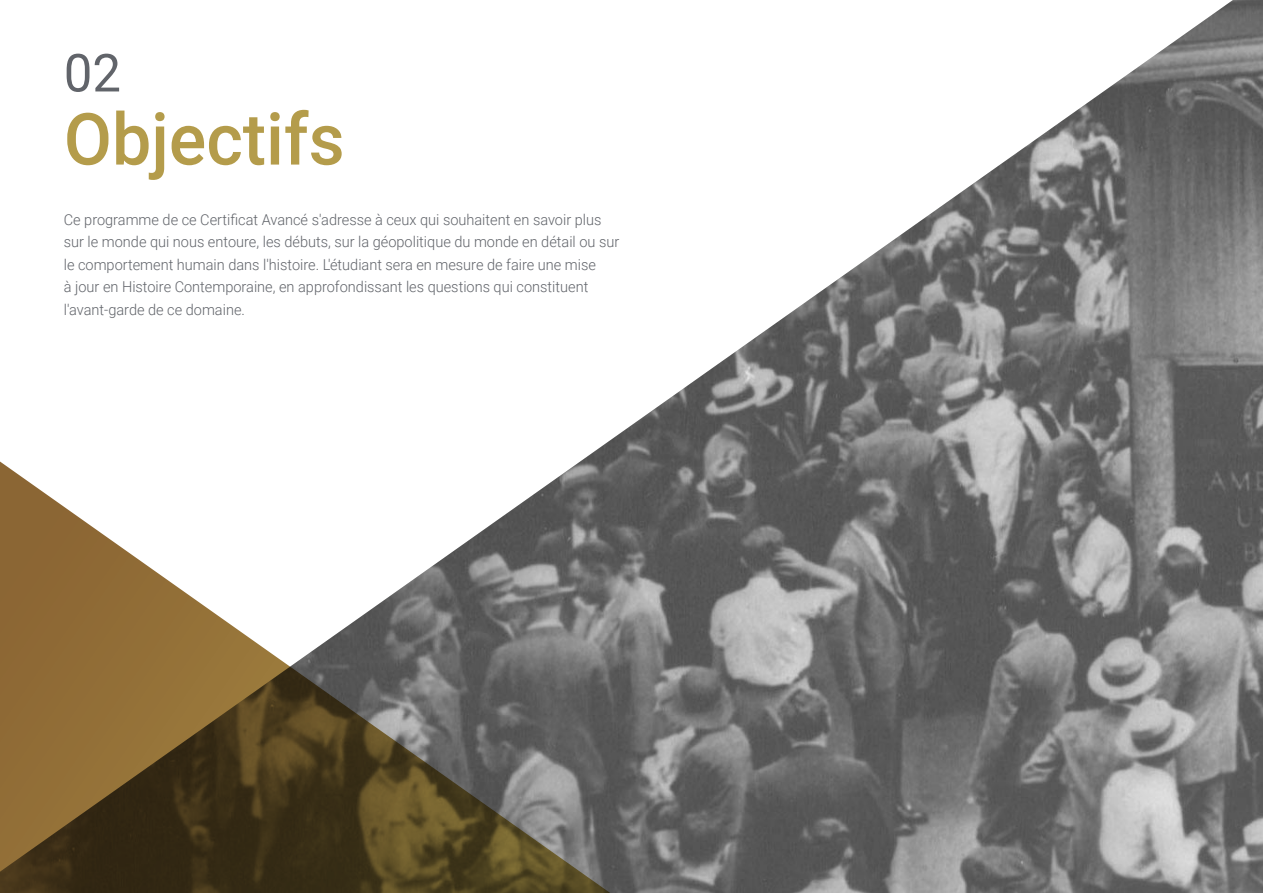
<style>
.page{position:relative;width:1263px;height:893px;background:#fff}
.page>*{position:absolute;margin:0;border:0;box-sizing:border-box;transform-origin:0 0}
.t1{font:500 72px "Roboto";color:#b49c4b}
.t2{font:52.5px "Roboto";color:#61646a}
.t3{font:300 15px/22.5px "Roboto";color:#61646a}
</style>
<div class="page">
<img style="left:602px;top:0;width:661px;height:893px">
<svg style="left:0;top:446px;width:640px;height:447px"></svg>
<h2 class="t2" style="left:64px;top:36px;width:59px">02</h2>
<h1 class="t1" style="left:64px;top:89px;width:282px">Objectifs</h1>
<p class="t3" style="left:64px;top:208px;width:557px">Ce programme de ce Certificat Avancé s'adresse à ceux qui souhaitent en savoir plus sur le monde qui nous entoure, les débuts, sur la géopolitique du monde en détail ou sur le comportement humain dans l'histoire. L'étudiant sera en mesure de faire une mise<br>à jour en Histoire Contemporaine, en approfondissant les questions qui constituent l'avant-garde de ce domaine.</p>
</div>
